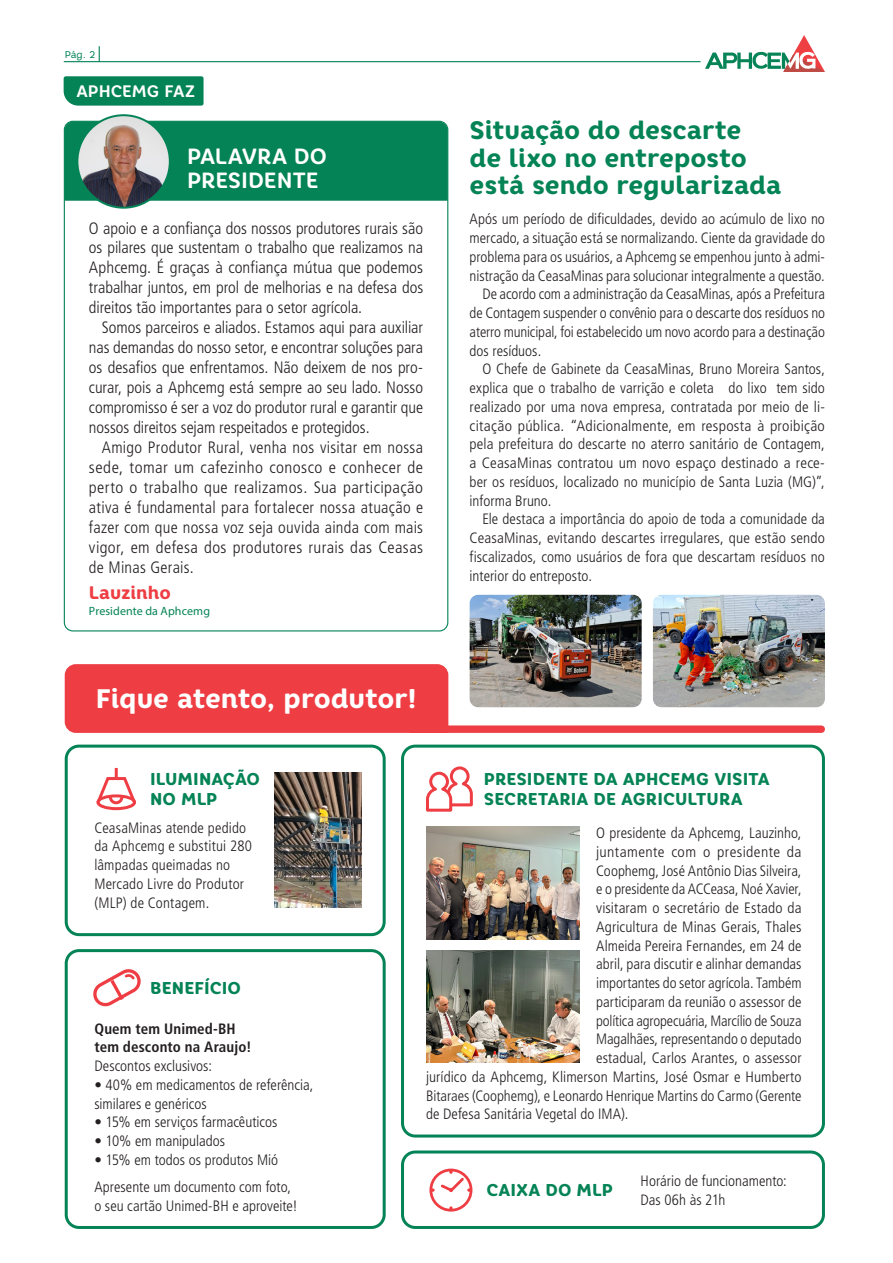
<style>
.page{position:relative;width:893px;height:1263px;background:#fff}
.page>*{position:absolute;margin:0;border:0;box-sizing:border-box;transform-origin:0 0}
.Título{font:800 26.85px "Core Rhino 75";letter-spacing:-.005em;color:#fff}
.titulos{font:800 25.2px/27.3px "Core Rhino 75";color:#048356}
.titulos_menores_-_retrospectiva{font:700 22.05px/23.9px "Core Rhino 65";letter-spacing:-.01em;color:#fff}
.titulos-2{font:800 18px "Core Rhino 75";color:#ee3d43}
.Título-2{font:800 17.1px/20px "Core Rhino 75";letter-spacing:.005em;color:#048356}
.versais{font:700 16.65px "Core Rhino 65";color:#fff}
.Texto{font:300 condensed 16.5px/20px "Frutiger LT Std";color:#231f20;text-align:justify}
.Texto-2{font:300 condensed 15px/18.8px "Frutiger LT Std";color:#231f20;text-align:justify}
.Texto-3{font:700 condensed 15px/18.8px "Frutiger LT Std";letter-spacing:.01em;color:#231f20}
.Texto-4{font:300 condensed 15px "Frutiger LT Std";letter-spacing:.025em;color:#231f20;scale:1.05 1}
.textos{font:12px "Myriad Pro";letter-spacing:.005em;color:#048356}
.dados_edicao{font:9.75px "Core Rhino 45";color:#048356}
</style>
<div class="page">
<svg style="left:64px;top:76px;width:140px;height:30px;background:#0d875c"></svg>
<div style="left:64px;top:664px;width:385px;height:69px;background:#ee3d43"></div>
<div style="left:65px;top:745px;width:321px;height:191px;border:3px solid #048356;border-radius:13px"></div>
<div style="left:96px;top:794px;width:40px;height:16px;border:3px solid #ee3d43;border-radius:50%"></div>
<svg style="left:96px;top:768px;width:40px;height:38px"></svg>
<div style="left:65px;top:949px;width:321px;height:280px;border:3px solid #048356;border-radius:13px"></div>
<svg style="left:93px;top:969px;width:48px;height:38px"></svg>
<div style="left:401px;top:1150px;width:424px;height:79px;border:3px solid #048356;border-radius:13px"></div>
<div style="left:429px;top:1168px;width:43px;height:43px;border:3px solid #ee3d43;border-radius:50%"></div>
<svg style="left:449px;top:1206px;width:4px;height:5px"></svg>
<svg style="left:430px;top:1169px;width:42px;height:25px"></svg>
<img style="left:470px;top:595px;width:172px;height:112px">
<img style="left:653px;top:595px;width:172px;height:112px">
<div style="left:401px;top:745px;width:424px;height:392px;border:3px solid #048356;border-radius:13px"></div>
<img style="left:426px;top:827px;width:153px;height:112px">
<img style="left:426px;top:950px;width:153px;height:113px">
<svg style="left:426px;top:766px;width:47px;height:46px"></svg>
<div style="left:64px;top:121px;width:384px;height:80px;background:#048356"></div>
<img style="left:77px;top:115px;width:93px;height:93px;border-radius:46px">
<div style="left:76px;top:114px;width:95px;height:95px;border:2px solid #048356;border-radius:50%"></div>
<div style="left:408px;top:725px;width:417px;height:8px;background:#ee3d43;border-radius:4px"></div>
<img style="left:274px;top:773px;width:87px;height:135px">
<hr style="left:64px;top:61px;width:637px;height:1px;background:#048356">
<svg style="left:99px;top:46px;width:1px;height:15px"></svg>
<svg style="left:705px;top:35px;width:120px;height:37px"></svg>
<p class="dados_edicao" style="left:65px;top:48px;width:32px">Pág. 2</p>
<p class="versais" style="left:76px;top:80px;width:120px">APHCEMG FAZ</p>
<p class="titulos_menores_-_retrospectiva" style="left:187px;top:145px;width:142px">PALAVRA DO<br>PRESIDENTE</p>
<p class="Texto" style="left:89px;top:218px;width:336px">O apoio e a confiança dos nossos produtores rurais são os pilares que sustentam o trabalho que realizamos na Aphcemg. É graças à confiança mútua que podemos trabalhar juntos, em prol de melhorias e na defesa dos direitos tão importantes para o setor agrícola.</p>
<p class="Texto" style="left:89px;top:318px;width:336px;text-indent:13px">Somos parceiros e aliados. Estamos aqui para auxiliar nas demandas do nosso setor, e encontrar soluções para os desafios que enfrentamos. Não deixem de nos pro&shy;curar, pois a Aphcemg está sempre ao seu lado. Nosso compromisso é ser a voz do produtor rural e garantir que nossos direitos sejam respeitados e protegidos.</p>
<p class="Texto" style="left:89px;top:437px;width:336px;text-indent:13px">Amigo Produtor Rural, venha nos visitar em nossa sede, tomar um cafezinho conosco e conhecer de perto o trabalho que realizamos. Sua participação ativa é fundamental para fortalecer nossa atuação e fazer com que nossa voz seja ouvida ainda com mais vigor, em defesa dos produtores rurais das Ceasas de Minas Gerais.</p>
<p class="titulos-2" style="left:89px;top:581px;width:84px">Lauzinho</p>
<p class="textos" style="left:89px;top:603px;width:123px">Presidente da Aphcemg</p>
<p class="Título" style="left:96px;top:681px;width:322px">Fique atento, produtor!</p>
<p class="Título-2" style="left:150px;top:769px;width:111px">ILUMINAÇÃO<br>NO MLP</p>
<p class="titulos" style="left:470px;top:116px;width:313px">Situação do descarte<br>de lixo no entreposto está sendo regularizada</p>
<p class="Texto-2" style="left:470px;top:210px;width:357px">Após um período de dificuldades, devido ao acúmulo de lixo no mercado, a situação está se normalizando. Ciente da gravidade do problema para os usuários, a Aphcemg se empenhou junto à admi&shy;nistração da CeasaMinas para solucionar integralmente a questão.</p>
<p class="Texto-2" style="left:470px;top:285px;width:357px;text-indent:13px">De acordo com a administração da CeasaMinas, após a Prefeitura de Contagem suspender o convênio para o descarte dos resíduos no aterro municipal, foi estabelecido um novo acordo para a destinação dos resíduos.</p>
<p class="Texto-2" style="left:470px;top:360px;width:357px;text-indent:13px">O Chefe de Gabinete da CeasaMinas, Bruno Moreira Santos, explica que o trabalho de varrição e coleta do lixo tem sido realizado por uma nova empresa, contratada por meio de li&shy;citação pública. “Adicionalmente, em resposta à proibição pela prefeitura do descarte no aterro sanitário de Contagem, a CeasaMinas contratou um novo espaço destinado a rece&shy;ber os resíduos, localizado no município de Santa Luzia (MG)”, informa Bruno.</p>
<p class="Texto-2" style="left:470px;top:510px;width:357px;text-indent:13px">Ele destaca a importância do apoio de toda a comunidade da CeasaMinas, evitando descartes irregulares, que estão sendo fiscalizados, como usuários de fora que descartam resíduos no interior do entreposto.</p>
<p class="Título-2" style="left:484px;top:769px;width:287px">PRESIDENTE DA APHCEMG VISITA<br>SECRETARIA DE AGRICULTURA</p>
<p class="Texto-2" style="left:94px;top:818px;width:159px;text-align:left">CeasaMinas atende pedido da Aphcemg e substitui 280 lâmpadas queimadas no<br>Mercado Livre do Produtor (MLP) de Contagem.</p>
<p class="Título-2" style="left:150px;top:978px;width:92px">BENEFÍCIO</p>
<p class="Texto-3" style="left:94px;top:1019px;width:159px">Quem tem Unimed-BH tem desconto na Araujo!</p>
<p class="Texto-2" style="left:94px;top:1057px;width:119px">Descontos exclusivos:</p>
<p class="Texto-2" style="left:94px;top:1075px;width:220px">• 40% em medicamentos de referência, similares e genéricos</p>
<p class="Texto-2" style="left:94px;top:1113px;width:185px">• 15% em serviços farmacêuticos</p>
<p class="Texto-2" style="left:94px;top:1132px;width:132px">• 10% em manipulados</p>
<p class="Texto-2" style="left:94px;top:1150px;width:185px">• 15% em todos os produtos Mió</p>
<p class="Texto-2" style="left:94px;top:1178px;width:205px">Apresente um documento com foto, o seu cartão Unimed-BH e aproveite!</p>
<p class="Texto-2" style="left:596px;top:824px;width:207px">O presidente da Aphcemg, Lauzinho,</p>
<p class="Texto-4" style="left:596px;top:843px;width:197px">juntamente com o presidente da</p>
<p class="Texto-2" style="left:596px;top:861px;width:207px">Coophemg, José Antônio Dias Silveira,</p>
<p class="Texto-2" style="left:596px;top:880px;width:207px">e o presidente da ACCeasa, Noé Xavier,</p>
<p class="Texto-2" style="left:596px;top:899px;width:207px">visitaram o secretário de Estado da</p>
<p class="Texto-2" style="left:596px;top:917px;width:207px">Agricultura de Minas Gerais, Thales</p>
<p class="Texto-2" style="left:596px;top:936px;width:207px">Almeida Pereira Fernandes, em 24 de</p>
<p class="Texto-2" style="left:596px;top:955px;width:207px">abril, para discutir e alinhar demandas</p>
<p class="Texto-2" style="left:596px;top:974px;width:207px">importantes do setor agrícola. Também</p>
<p class="Texto-2" style="left:596px;top:992px;width:207px">participaram da reunião o assessor de</p>
<p class="Texto-2" style="left:596px;top:1011px;width:207px">política agropecuária, Marcílio de Souza</p>
<p class="Texto-2" style="left:596px;top:1030px;width:207px">Magalhães, representando o deputado</p>
<p class="Texto-2" style="left:596px;top:1049px;width:207px">estadual, Carlos Arantes, o assessor</p>
<p class="Texto-2" style="left:426px;top:1067px;width:377px">jurídico da Aphcemg, Klimerson Martins, José Osmar e Humberto</p>
<p class="Texto-2" style="left:426px;top:1086px;width:377px">Bitaraes (Coophemg), e Leonardo Henrique Martins do Carmo (Gerente</p>
<p class="Texto-2" style="left:426px;top:1105px;width:204px">de Defesa Sanitária Vegetal do IMA).</p>
<p class="Título-2" style="left:486px;top:1180px;width:128px">CAIXA DO MLP</p>
<p class="Texto-2" style="left:641px;top:1172px;width:148px">Horário de funcionamento:</p>
<p class="Texto-2" style="left:641px;top:1191px;width:86px">Das 06h às 21h</p>
</div>
